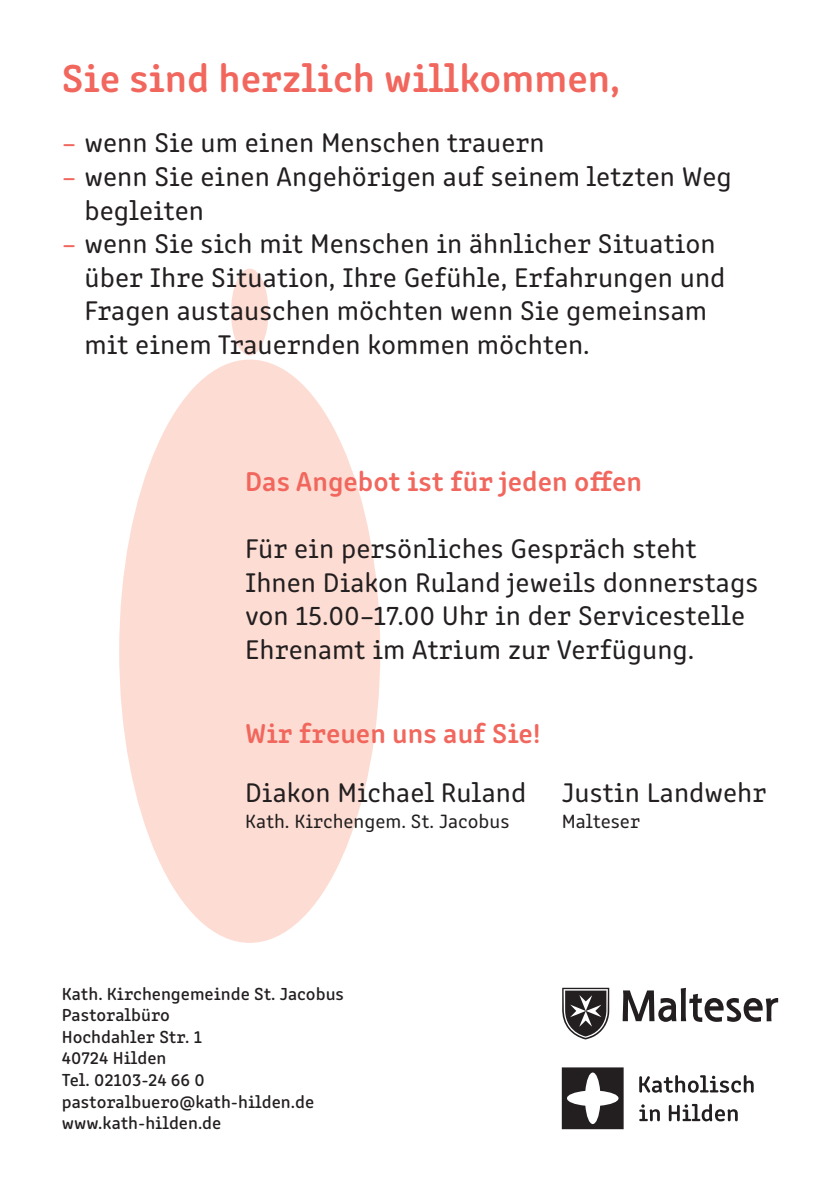
<style>
.page{position:relative;width:840px;height:1191px;background:#fff}
.page>*{position:absolute;margin:0;border:0;box-sizing:border-box;transform-origin:0 0}
.t1{font:600 40px "Clone Rounded";color:#f1675e}
.t2{font:28px/33.6px "Clone Rounded";color:#231f20}
.t3{font:600 28px "Clone Rounded";color:#f1675e}
.t4{font:20px "Clone Rounded";color:#231f20}
.t5{font:18px/21.6px "Clone Rounded Me";color:#231f20}
.s1{color:#f1675e}
</style>
<div class="page">
<div style="left:119px;top:359px;width:261px;height:584px;background:#fdddd3;border-radius:50%"></div>
<div style="left:231px;top:268px;width:37px;height:87px;background:#fdddd3;border-radius:50%"></div>
<svg style="left:562px;top:987px;width:47px;height:52px"></svg>
<svg style="left:622px;top:987px;width:155px;height:35px"></svg>
<svg style="left:561px;top:1067px;width:62px;height:62px"></svg>
<svg style="left:639px;top:1075px;width:114px;height:17px"></svg>
<svg style="left:639px;top:1104px;width:20px;height:17px"></svg>
<svg style="left:668px;top:1103px;width:69px;height:18px"></svg>
<h1 class="t1" style="left:62px;top:48px;width:559px">Sie sind herzlich willkommen,</h1>
<p class="t2" style="left:62px;top:124px;width:484px"><span class="s1">–</span> wenn Sie um einen Menschen trauern</p>
<p class="t2" style="left:84px;top:158px;width:648px;text-indent:-23px"><span class="s1">–</span> wenn Sie einen Angehörigen auf seinem letzten Weg begleiten</p>
<p class="t2" style="left:84px;top:225px;width:642px;text-indent:-23px"><span class="s1">–</span> wenn Sie sich mit Menschen in ähnlicher Situation über Ihre Situation, Ihre Gefühle, Erfahrungen und Fragen austauschen möchten wenn Sie gemeinsam mit einem Trauernden kommen möchten.</p>
<p class="t3" style="left:245px;top:459px;width:398px">Das Angebot ist für jeden offen</p>
<p class="t2" style="left:245px;top:529px;width:514px">Für ein persönliches Gespräch steht Ihnen Diakon Ruland jeweils donnerstags von 15.00–17.00 Uhr in der Servicestelle Ehrenamt im Atrium zur Verfügung.</p>
<p class="t3" style="left:245px;top:712px;width:296px">Wir freuen uns auf Sie!</p>
<p class="t2" style="left:245px;top:773px;width:282px">Diakon Michael Ruland</p>
<p class="t4" style="left:245px;top:806px;width:266px">Kath. Kirchengem. St. Jacobus</p>
<p class="t2" style="left:561px;top:773px;width:206px">Justin Landwehr</p>
<p class="t4" style="left:561px;top:806px;width:80px">Malteser</p>
<p class="t5" style="left:62px;top:981px;width:283px">Kath. Kirchengemeinde St. Jacobus<br>Pastoralbüro<br>Hochdahler Str. 1<br>40724 Hilden<br>Tel. 02103-24 66 0 pastoralbuero@kath-hilden.de www.kath-hilden.de</p>
</div>
